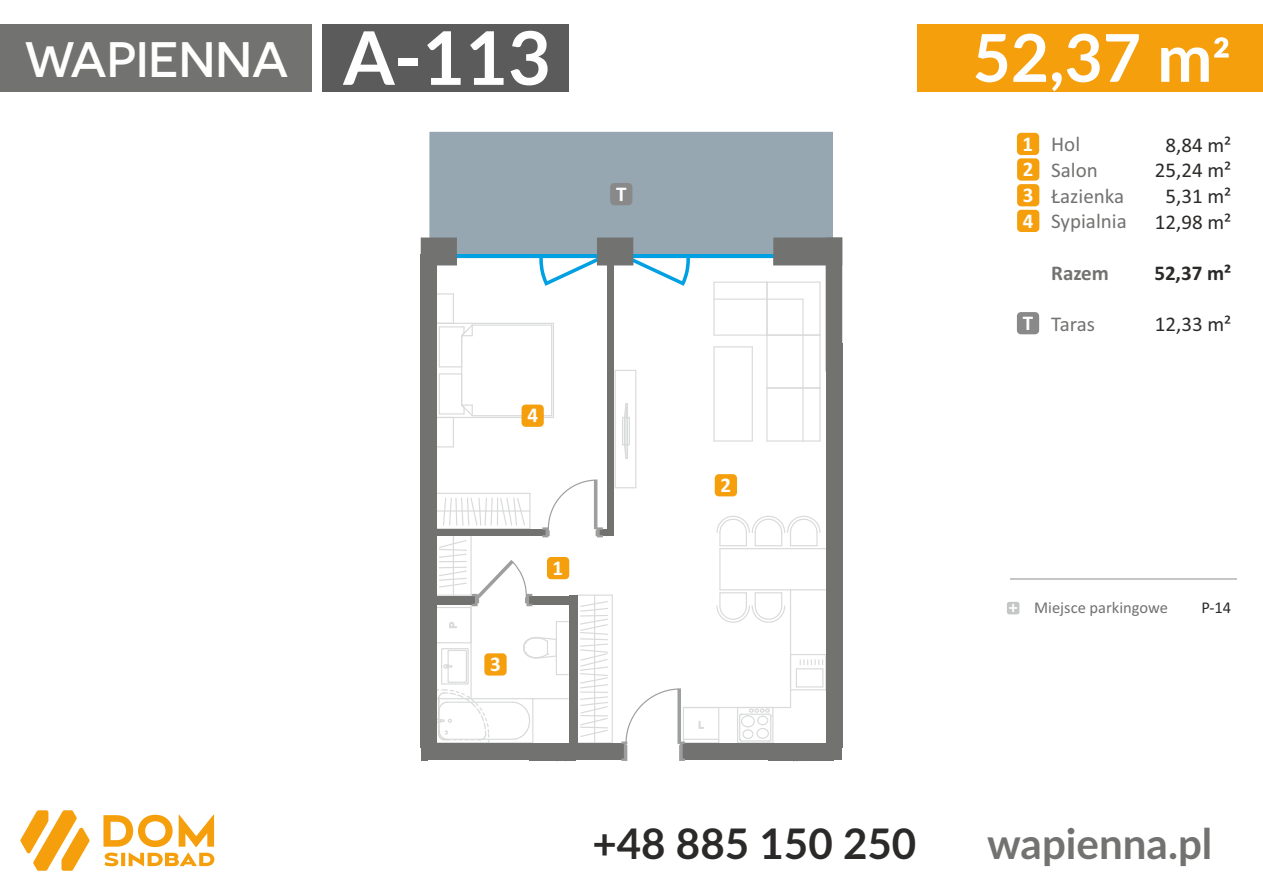
<style>
.page{position:relative;width:1263px;height:893px;background:#fff}
.page>*{position:absolute;margin:0;border:0;box-sizing:border-box;transform-origin:0 0}
.t1{font:700 73.95px "Lato";color:#fefefe}
.t2{font:700 66px "Lato";color:#fefefe}
.t3{font:500 49.8px "Novecentosanswide";color:#fefefe}
.t4{font:700 42.15px "Lato";color:#2b2a29}
.t5{font:700 42.15px "Lato";color:#727271}
.t6{font:21px/25.7px "Calibri";color:#2b2a29;text-align:center}
.t7{font:21px/25.7px "Calibri";color:#727271}
.t8{font:700 21px/25.7px "Calibri";color:#fefefe;text-align:justify}
.t9{font:700 21px "Calibri";color:#2b2a29}
.t10{font:700 21px "Calibri";color:#727271}
.t11{font:16.5px "Calibri";color:#727271}
.t12{font:16.5px "Calibri";color:#2b2a29}
.s1{font-size:54px}
.s2{font-weight:700;font-size:17.85px;color:#fefefe}
</style>
<div class="page">
<div style="left:322px;top:24px;width:247px;height:68px;background:#5b5b5b"></div>
<div style="left:0;top:24px;width:312px;height:68px;background:#727271"></div>
<svg style="left:20px;top:810px;width:194px;height:61px"></svg>
<div style="left:917px;top:24px;width:346px;height:68px;background:#f59f0d"></div>
<hr style="left:1010px;top:578px;width:227px;height:2px;background:#c5c6c6">
<div style="left:429px;top:132px;width:404px;height:106px;background:#96a7b1"></div>
<hr style="left:766px;top:335px;width:1px;height:53px;background:#d9dada">
<hr style="left:819px;top:335px;width:1px;height:53px;background:#d9dada">
<hr style="left:802px;top:335px;width:1px;height:53px;background:#d9dada">
<hr style="left:766px;top:388px;width:1px;height:53px;background:#d9dada">
<hr style="left:767px;top:387px;width:53px;height:2px;background:#d9dada">
<hr style="left:819px;top:388px;width:1px;height:53px;background:#d9dada">
<hr style="left:767px;top:440px;width:53px;height:2px;background:#d9dada">
<hr style="left:802px;top:388px;width:1px;height:53px;background:#d9dada">
<hr style="left:737px;top:707px;width:1px;height:36px;background:#d9dada">
<hr style="left:737px;top:742px;width:36px;height:1px;background:#d9dada">
<hr style="left:772px;top:707px;width:1px;height:36px;background:#d9dada">
<svg style="left:738px;top:708px;width:34px;height:34px"></svg>
<hr style="left:790px;top:689px;width:36px;height:1px;background:#d9dada">
<hr style="left:790px;top:654px;width:36px;height:1px;background:#d9dada">
<hr style="left:825px;top:655px;width:1px;height:35px;background:#d9dada">
<svg style="left:796px;top:660px;width:27px;height:27px"></svg>
<hr style="left:718px;top:707px;width:1px;height:36px;background:#d9dada">
<hr style="left:683px;top:742px;width:36px;height:1px;background:#d9dada">
<hr style="left:683px;top:739px;width:36px;height:1px;background:#d9dada">
<svg style="left:698px;top:721px;width:6px;height:8px"></svg>
<svg style="left:716px;top:515px;width:105px;height:31px"></svg>
<svg style="left:716px;top:592px;width:69px;height:31px"></svg>
<hr style="left:453px;top:417px;width:1px;height:30px;background:#d9dada">
<svg style="left:437px;top:446px;width:16px;height:1px"></svg>
<hr style="left:439px;top:374px;width:1px;height:40px;background:#d9dada">
<hr style="left:551px;top:370px;width:1px;height:46px;background:#d9dada">
<hr style="left:472px;top:415px;width:80px;height:1px;background:#d9dada">
<hr style="left:461px;top:370px;width:1px;height:35px;background:#d9dada">
<svg style="left:438px;top:403px;width:36px;height:14px"></svg>
<hr style="left:553px;top:323px;width:1px;height:94px;background:#d9dada">
<hr style="left:436px;top:417px;width:117px;height:1px;background:#d9dada">
<hr style="left:436px;top:493px;width:94px;height:1px;background:#d9dada">
<hr style="left:529px;top:493px;width:1px;height:36px;background:#d9dada">
<hr style="left:436px;top:528px;width:94px;height:1px;background:#d9dada">
<hr style="left:436px;top:510px;width:94px;height:2px;background:#d9dada">
<svg style="left:442px;top:497px;width:84px;height:29px"></svg>
<svg style="left:622px;top:403px;width:8px;height:56px"></svg>
<hr style="left:625px;top:404px;width:1px;height:54px;background:#d9dada">
<hr style="left:436px;top:607px;width:35px;height:1px;background:#d9dada">
<hr style="left:436px;top:642px;width:35px;height:1px;background:#d9dada">
<svg style="left:449px;top:622px;width:8px;height:6px"></svg>
<hr style="left:436px;top:698px;width:97px;height:1px;background:#d9dada">
<hr style="left:532px;top:699px;width:1px;height:44px;background:#d9dada">
<hr style="left:436px;top:742px;width:97px;height:1px;background:#d9dada">
<hr style="left:447px;top:702px;width:66px;height:1px;background:#d9dada">
<svg style="left:513px;top:701px;width:17px;height:39px"></svg>
<hr style="left:447px;top:739px;width:66px;height:1px;background:#d9dada">
<svg style="left:523px;top:637px;width:33px;height:22px"></svg>
<hr style="left:441px;top:650px;width:1px;height:33px;background:#d9dada">
<hr style="left:467px;top:650px;width:2px;height:33px;background:#d9dada">
<hr style="left:447px;top:651px;width:2px;height:30px;background:#d9dada">
<hr style="left:466px;top:651px;width:1px;height:30px;background:#d9dada">
<svg style="left:441px;top:648px;width:28px;height:4px"></svg>
<svg style="left:437px;top:680px;width:52px;height:62px"></svg>
<svg style="left:443px;top:664px;width:10px;height:5px"></svg>
<hr style="left:577px;top:594px;width:35px;height:2px;background:#d9dada">
<hr style="left:612px;top:595px;width:1px;height:148px;background:#d9dada">
<hr style="left:577px;top:742px;width:35px;height:1px;background:#d9dada">
<hr style="left:576px;top:595px;width:1px;height:148px;background:#d9dada">
<hr style="left:594px;top:595px;width:1px;height:148px;background:#d9dada">
<svg style="left:580px;top:601px;width:28px;height:88px"></svg>
<hr style="left:580px;top:691px;width:28px;height:2px;background:#d9dada">
<svg style="left:580px;top:696px;width:28px;height:41px"></svg>
<hr style="left:470px;top:535px;width:2px;height:60px;background:#d9dada">
<hr style="left:436px;top:594px;width:35px;height:2px;background:#d9dada">
<hr style="left:453px;top:535px;width:1px;height:60px;background:#d9dada">
<svg style="left:842px;top:511px;width:1px;height:31px"></svg>
<svg style="left:842px;top:387px;width:1px;height:31px"></svg>
<svg style="left:842px;top:618px;width:1px;height:54px"></svg>
<hr style="left:752px;top:347px;width:1px;height:94px;background:#d9dada">
<hr style="left:713px;top:347px;width:2px;height:94px;background:#d9dada">
<hr style="left:714px;top:440px;width:38px;height:2px;background:#d9dada">
<hr style="left:683px;top:707px;width:107px;height:1px;background:#d9dada">
<hr style="left:790px;top:590px;width:1px;height:117px;background:#d9dada">
<hr style="left:720px;top:589px;width:106px;height:1px;background:#d9dada">
<hr style="left:720px;top:548px;width:106px;height:1px;background:#d9dada">
<hr style="left:719px;top:549px;width:1px;height:41px;background:#d9dada">
<hr style="left:635px;top:370px;width:1px;height:118px;background:#d9dada">
<svg style="left:616px;top:487px;width:19px;height:1px"></svg>
<hr style="left:615px;top:370px;width:1px;height:118px;background:#d9dada">
<hr style="left:533px;top:698px;width:35px;height:1px;background:#d9dada">
<hr style="left:470px;top:604px;width:2px;height:95px;background:#d9dada">
<hr style="left:556px;top:622px;width:1px;height:53px;background:#d9dada">
<svg style="left:556px;top:621px;width:12px;height:1px"></svg>
<div style="left:607px;top:246px;width:6px;height:290px;background:#727271"></div>
<svg style="left:421px;top:759px;width:7px;height:2px"></svg>
<div style="left:434px;top:529px;width:112px;height:7px;background:#727271"></div>
<div style="left:569px;top:596px;width:9px;height:155px;background:#727271"></div>
<div style="left:435px;top:596px;width:42px;height:8px;background:#727271"></div>
<div style="left:529px;top:756px;width:47px;height:5px;background:#727271"></div>
<div style="left:768px;top:756px;width:65px;height:5px;background:#727271"></div>
<div style="left:598px;top:529px;width:12px;height:7px;background:#727271"></div>
<div style="left:528px;top:596px;width:47px;height:8px;background:#727271"></div>
<div style="left:421px;top:255px;width:16px;height:493px;background:#727271"></div>
<div style="left:826px;top:344px;width:16px;height:404px;background:#727271"></div>
<div style="left:421px;top:743px;width:203px;height:16px;background:#727271"></div>
<div style="left:681px;top:743px;width:161px;height:16px;background:#727271"></div>
<svg style="left:542px;top:479px;width:61px;height:58px"></svg>
<svg style="left:438px;top:539px;width:94px;height:67px"></svg>
<svg style="left:621px;top:688px;width:64px;height:73px"></svg>
<svg style="left:421px;top:238px;width:421px;height:136px"></svg>
<div style="left:826px;top:344px;width:16px;height:27px;background:#727271"></div>
<div style="left:1017px;top:133px;width:22px;height:22px;background:#f59f0d;border-radius:4px"></div>
<div style="left:1017px;top:158px;width:22px;height:23px;background:#f59f0d;border-radius:4px"></div>
<div style="left:1017px;top:184px;width:22px;height:22px;background:#f59f0d;border-radius:4px"></div>
<div style="left:1017px;top:210px;width:22px;height:22px;background:#f59f0d;border-radius:4px"></div>
<div style="left:1017px;top:312px;width:22px;height:22px;background:#898989;border-radius:4px"></div>
<div style="left:547px;top:557px;width:22px;height:22px;background:#f59f0d;border-radius:4px"></div>
<div style="left:715px;top:474px;width:22px;height:22px;background:#f59f0d;border-radius:4px"></div>
<div style="left:484px;top:653px;width:23px;height:23px;background:#f59f0d;border-radius:4px"></div>
<div style="left:521px;top:405px;width:23px;height:22px;background:#f59f0d;border-radius:4px"></div>
<div style="left:610px;top:183px;width:22px;height:22px;background:#898989;border-radius:4px"></div>
<div style="left:1007px;top:602px;width:12px;height:12px;background:#c5c6c6;border-radius:2px"></div>
<h3 class="t3" style="left:25px;top:36px;width:266px">WAPIENNA</h3>
<h1 class="t1" style="left:343px;top:25px;width:209px">A-113</h1>
<h2 class="t2" style="left:972px;top:29px;width:259px">52,37 m<span class="s1">²</span></h2>
<p class="t8" style="left:616px;top:183px;width:12px">T</p>
<p class="t8" style="left:527px;top:404px;width:12px">4</p>
<p class="t8" style="left:490px;top:653px;width:12px">3</p>
<p class="t8" style="left:552px;top:557px;width:12px">1</p>
<p class="t8" style="left:720px;top:474px;width:12px">2</p>
<p class="t8" style="left:1022px;top:133px;width:13px">1<br>2<br>3<br>4</p>
<p class="t8" style="left:1023px;top:312px;width:12px">T</p>
<p class="t7" style="left:1051px;top:133px;width:77px">Hol<br>Salon<br>Łazienka<br>Sypialnia</p>
<p class="t10" style="left:1051px;top:264px;width:59px">Razem</p>
<p class="t7" style="left:1051px;top:313px;width:45px">Taras</p>
<p class="t6" style="left:1155px;top:134px;width:78px">8,84 m²<br>25,24 m²<br>5,31 m²<br>12,98 m²</p>
<p class="t9" style="left:1154px;top:264px;width:78px">52,37 m²</p>
<p class="t6" style="left:1155px;top:313px;width:78px">12,33 m²</p>
<p class="t11" style="left:1009px;top:601px;width:161px"><span class="s2">+</span> Miejsce parkingowe</p>
<p class="t12" style="left:1201px;top:601px;width:31px">P-14</p>
<h3 class="t4" style="left:592px;top:825px;width:325px">+48 885 150 250</h3>
<h3 class="t5" style="left:987px;top:825px;width:227px">wapienna.pl</h3>
</div>
